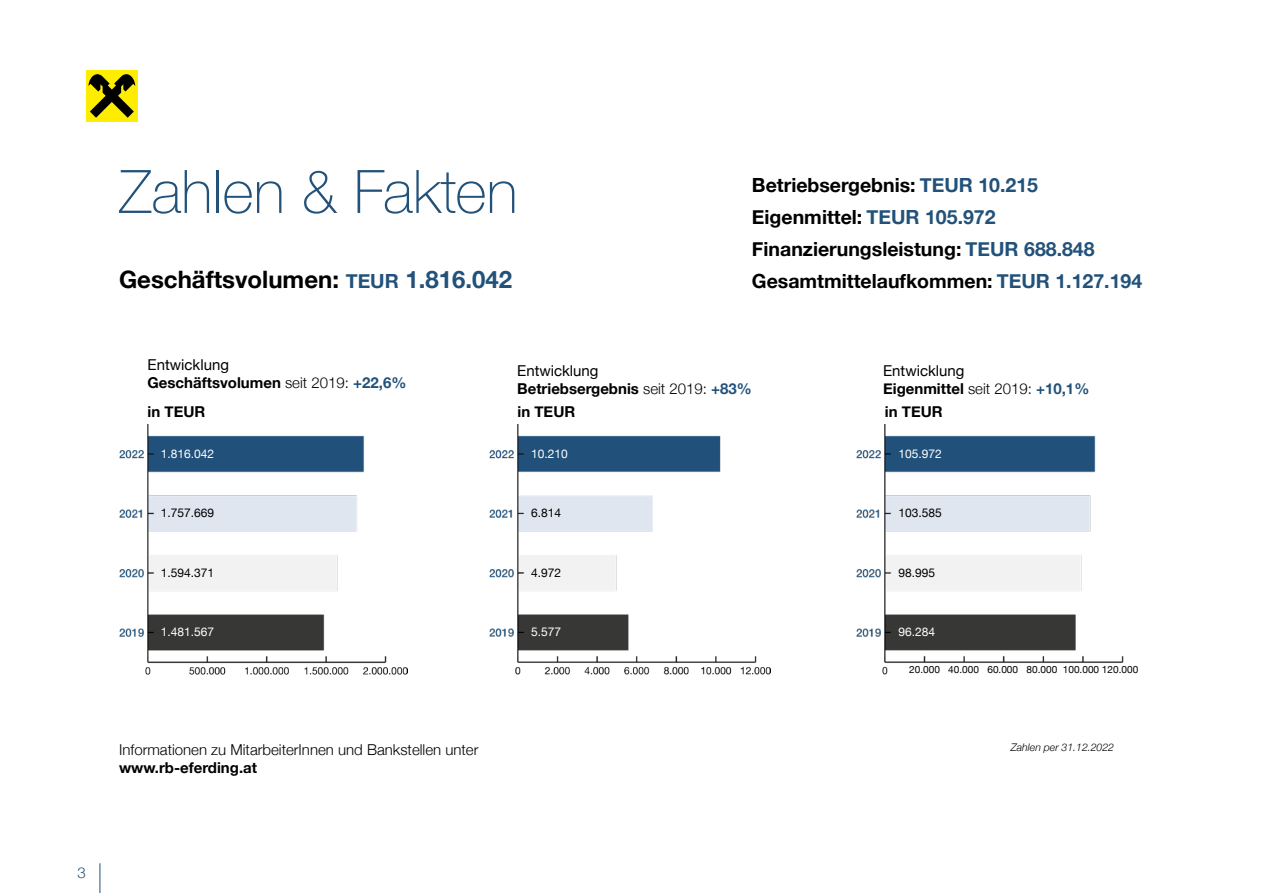
<style>
.page{position:relative;width:1263px;height:893px;background:#fff}
.page>*{position:absolute;margin:0;border:0;box-sizing:border-box;transform-origin:0 0}
.t1{font:100 60px "Helvetica Neue";color:#22517a}
.t2{font:700 24px "Helvetica Neue";color:#000}
.t3{font:700 19.5px/32px "Helvetica Neue";color:#000}
.t4{font:700 15px/18px "Helvetica Neue";color:#000}
.t5{font:300 15px "Helvetica Neue";color:#000}
.t6{font:15px/18px "Helvetica Neue";color:#000}
.t7{font:300 15px "Helvetica Neue";color:#22517a}
.t8{font:12px "Helvetica Neue";color:#fff}
.t9{font:12px "Helvetica Neue";color:#000}
.t10{font:italic 300 10.5px "Helvetica Neue";color:#000}
.t11{font:10.05px "Helvetica Neue";color:#000}
.s1{font-size:19.5px;color:#22517a}
.s2{color:#22517a}
.s3{font-weight:400}
.s4{font-weight:300}
.s5{font-weight:700}
.s6{font-weight:700;color:#22517a}
</style>
<div class="page">
<hr style="left:100px;top:863px;width:1px;height:30px;background:#22517a">
<div style="left:86px;top:70px;width:52px;height:52px;background:#ffed00"></div>
<svg style="left:88px;top:74px;width:47px;height:44px"></svg>
<img style="left:119px;top:424px;width:288px;height:251px">
<img style="left:490px;top:424px;width:281px;height:251px">
<img style="left:856px;top:424px;width:268px;height:251px">
<div style="left:909px;top:664px;width:271px;height:31px;background:#fff"></div>
<h1 class="t1" style="left:119px;top:146px;width:400px">Zahlen &amp; Fakten</h1>
<h2 class="t2" style="left:119px;top:260px;width:395px">Geschäftsvolumen: <span class="s1">TEUR</span> <span class="s2">1.816.042</span></h2>
<h3 class="t3" style="left:752px;top:170px;width:392px">Betriebsergebnis: <span class="s2">TEUR 10.215<br></span>Eigenmittel: <span class="s2">TEUR 105.972<br></span>Finanzierungsleistung: <span class="s2">TEUR 688.848<br></span>Gesamtmittelaufkommen: <span class="s2">TEUR 1.127.194</span></h3>
<p class="t4" style="left:148px;top:356px;width:260px"><span class="s3">Entwicklung<br></span>Geschäftsvolumen <span class="s4">seit 2019:</span> <span class="s2">+22,6%</span></p>
<p class="t4" style="left:517px;top:362px;width:236px"><span class="s3">Entwicklung<br></span>Betriebsergebnis <span class="s4">seit 2019:</span> <span class="s2">+83%</span></p>
<p class="t6" style="left:883px;top:362px;width:208px">Entwicklung<br><span class="s5">Eigenmittel</span> <span class="s4">seit 2019:</span> <span class="s6">+10,1%</span></p>
<p class="t4" style="left:148px;top:403px;width:59px">in TEUR</p>
<p class="t4" style="left:517px;top:403px;width:59px">in TEUR</p>
<p class="t4" style="left:885px;top:403px;width:59px">in TEUR</p>
<p class="t8" style="left:161px;top:445px;width:55px">1.816.042</p>
<p class="t8" style="left:531px;top:445px;width:38px">10.210</p>
<p class="t8" style="left:898px;top:445px;width:45px">105.972</p>
<p class="t9" style="left:161px;top:504px;width:55px">1.757.669</p>
<p class="t9" style="left:531px;top:504px;width:32px">6.814</p>
<p class="t9" style="left:898px;top:504px;width:45px">103.585</p>
<p class="t9" style="left:161px;top:564px;width:55px">1.594.371</p>
<p class="t9" style="left:531px;top:564px;width:32px">4.972</p>
<p class="t9" style="left:898px;top:564px;width:38px">98.995</p>
<p class="t8" style="left:161px;top:623px;width:55px">1.481.567</p>
<p class="t8" style="left:531px;top:623px;width:32px">5.577</p>
<p class="t8" style="left:898px;top:623px;width:38px">96.284</p>
<p class="t5" style="left:119px;top:738px;width:361px">Informationen zu MitarbeiterInnen und Bankstellen unter</p>
<p class="t4" style="left:119px;top:759px;width:140px">www.rb-eferding.at</p>
<p class="t11" style="left:909px;top:662px;width:231px">20.000 40.000 60.000 80.000 100.000 120.000</p>
<p class="t10" style="left:1011px;top:739px;width:105px">Zahlen per 31.12.2022</p>
<p class="t7" style="left:78px;top:860px;width:10px">3</p>
</div>
